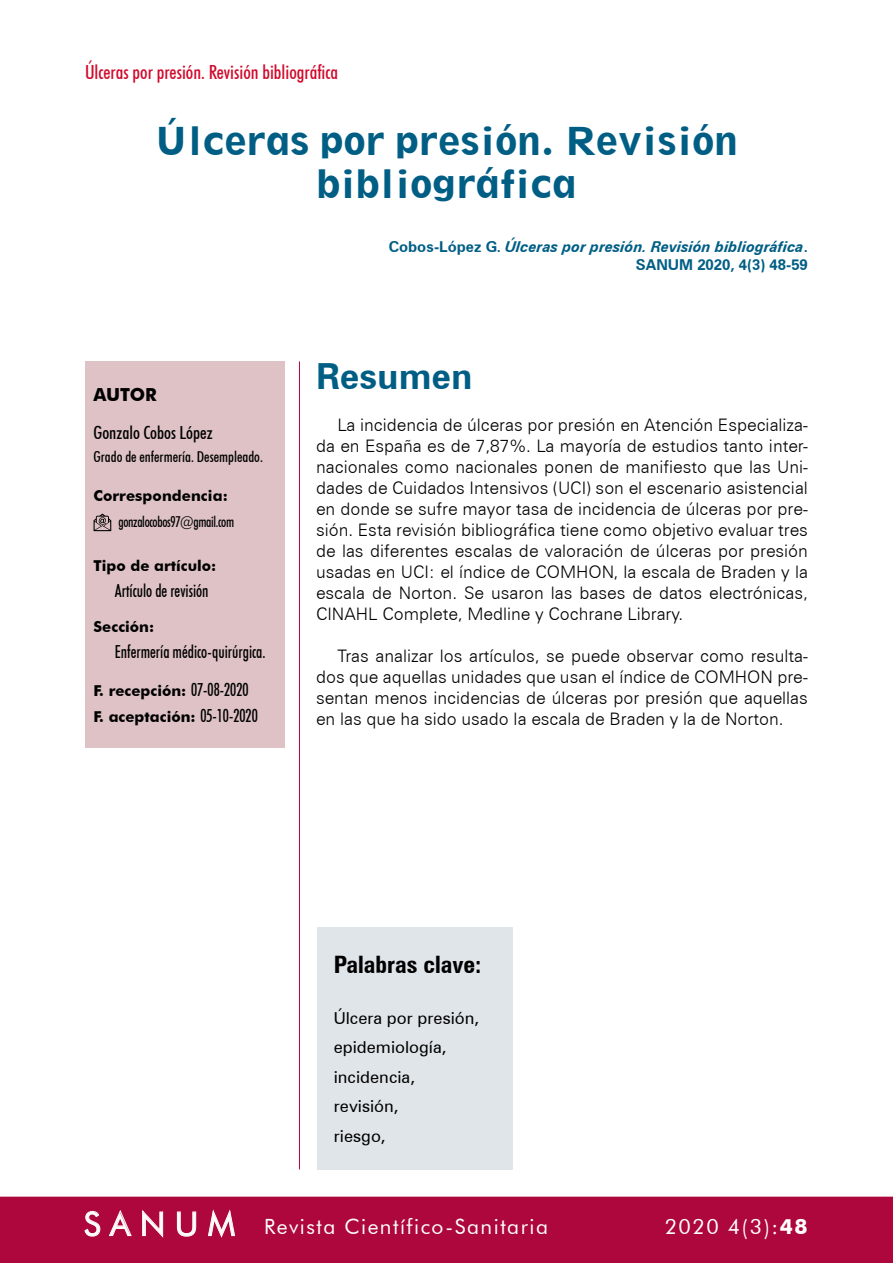
<style>
.page{position:relative;width:893px;height:1263px;background:#fff}
.page>*{position:absolute;margin:0;border:0;box-sizing:border-box;transform-origin:0 0}
.t1{font:800 36px/43.2px "Geometric 212 BT";color:#005e85;text-align:center}
.t2{font:700 36px "Zurich BT";color:#005e85}
.t3{font:700 condensed 24px "Zurich BT";color:#000}
.t4{font:21px "Futura BT";letter-spacing:.07em;color:#fff}
.t5{font:500 condensed 19.5px "Futura BT";color:#d00a2c}
.t6{font:500 condensed 18px "Futura BT";color:#000;scale:.88 1}
.t7{font:500 condensed 18px "Futura BT";color:#000}
.t8{font:700 18px "Futura BT";color:#000}
.t9{font:300 17.25px/21px "Zurich BT";color:#000;text-align:justify}
.t10{font:16.5px/29.5px "Zurich BT";color:#000}
.t11{font:700 15px/25.8px "Futura BT";color:#000}
.t12{font:italic 700 15px/18px "Zurich BT";color:#005e85;text-align:right}
.t13{font:500 condensed 15px "Futura BT";color:#000}
.t14{font:500 condensed 15px "Futura BT";letter-spacing:-.025em;color:#000;scale:.9 1}
.s1{font-style:normal}
.s2{font-weight:500;font-stretch:condensed;font-size:18px}
.s3{font-size:33px}
.s4{font-weight:700}
</style>
<div class="page">
<div style="left:0;top:1197px;width:892px;height:66px;background:#ad073d"></div>
<svg style="left:892px;top:1197px;width:1px;height:66px"></svg>
<hr style="left:299px;top:361px;width:1px;height:808px;background:#ad073d">
<div style="left:85px;top:361px;width:200px;height:387px;background:#dec2c5"></div>
<svg style="left:94px;top:514px;width:17px;height:17px"></svg>
<div style="left:317px;top:927px;width:195px;height:242px;background:#e0e5e9"></div>
<p class="t5" style="left:85px;top:60px;width:255px">Úlceras por presión. Revisión bibliográfica</p>
<h1 class="t1" style="left:155px;top:119px;width:585px">Úlceras por presión. Revisión bibliográfica</h1>
<p class="t12" style="left:389px;top:238px;width:421px"><span class="s1">Cobos-López G.</span> Úlceras por presión. Revisión bibliográfica<span class="s1">.<br>SANUM 2020, 4(3) 48-59</span></p>
<p class="t8" style="left:94px;top:383px;width:65px">Autor</p>
<p class="t7" style="left:94px;top:422px;width:121px">Gonzalo Cobos López</p>
<p class="t13" style="left:94px;top:447px;width:171px">Grado de enfermería. Desempleado.</p>
<p class="t11" style="left:94px;top:482px;width:136px">Correspondencia:</p>
<p class="t14" style="left:118px;top:513px;width:130px">gonzalocobos97@gmail.com</p>
<p class="t11" style="left:94px;top:552px;width:124px">Tipo de artículo:</p>
<p class="t6" style="left:115px;top:579px;width:108px">Artículo de revisión</p>
<p class="t11" style="left:94px;top:613px;width:62px">Sección:</p>
<p class="t6" style="left:115px;top:640px;width:173px">Enfermería médico-quirúrgica.</p>
<p class="t11" style="left:94px;top:678px;width:166px">F. recepción: <span class="s2">07-08-2020<br></span>F. aceptación: <span class="s2">05-10-2020</span></p>
<h1 class="t2" style="left:316px;top:354px;width:158px">Resumen</h1>
<p class="t9" style="left:316px;top:414px;width:493px;text-indent:21px">La incidencia de úlceras por presión en Atención Especializa&shy;da en España es de 7,87%. La mayoría de estudios tanto inter&shy;nacionales como nacionales ponen de manifiesto que las Uni&shy;dades de Cuidados Intensivos (UCI) son el escenario asistencial en donde se sufre mayor tasa de incidencia de úlceras por pre&shy;sión. Esta revisión bibliográfica tiene como objetivo evaluar tres de las diferentes escalas de valoración de úlceras por presión usadas en UCI: el índice de COMHON, la escala de Braden y la escala de Norton. Se usaron las bases de datos electrónicas, CINAHL Complete, Medline y Cochrane Library.</p>
<p class="t9" style="left:316px;top:645px;width:493px;text-indent:21px">Tras analizar los artículos, se puede observar como resulta&shy;dos que aquellas unidades que usan el índice de COMHON pre&shy;sentan menos incidencias de úlceras por presión que aquellas en las que ha sido usado la escala de Braden y la de Norton.</p>
<h2 class="t3" style="left:334px;top:950px;width:149px">Palabras clave:</h2>
<p class="t10" style="left:334px;top:1003px;width:147px">Úlcera por presión, epidemiología, incidencia, revisión,<br>riesgo,</p>
<p class="t4" style="left:84px;top:1214px;width:466px"><span class="s3">S A N U M</span> Revista Científico-Sanitaria</p>
<p class="t4" style="left:665px;top:1214px;width:144px">2020 4(3):<span class="s4">48</span></p>
</div>
